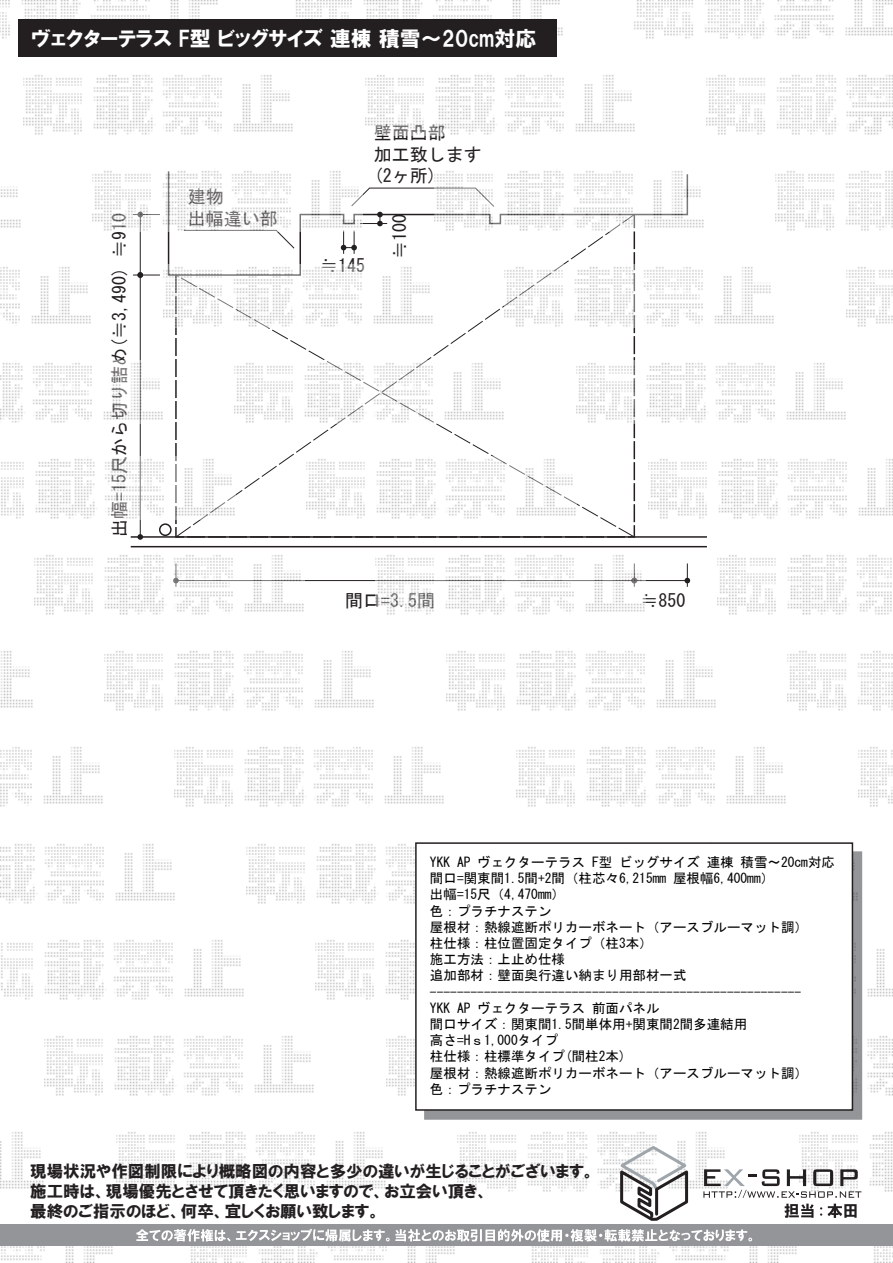
<style>
.page{position:relative;width:893px;height:1263px;background:#fff}
.page>*{position:absolute;margin:0;border:0;box-sizing:border-box;transform-origin:0 0}
.t1{font:21px "HGP Soei Kakugothic UB";color:#fff}
.t2{font:18px/21.6px "MS Gothic";color:#231f20}
.t3{font:16.5px/19.8px "HGP Soei Kakugothic UB";color:#231f20}
.t4{font:13.5px/16.2px "MS Gothic";color:#030303}
</style>
<div class="page">
<hr style="left:131px;top:536px;width:576px;height:2px;background:#231f20">
<hr style="left:131px;top:546px;width:576px;height:1px;background:#231f20">
<div style="left:159px;top:523px;width:13px;height:13px;border:2px solid #231f20;border-radius:50%"></div>
<svg style="left:175px;top:274px;width:460px;height:264px"></svg>
<hr style="left:176px;top:580px;width:458px;height:1px;background:#231f20">
<hr style="left:634px;top:580px;width:53px;height:1px;background:#231f20">
<svg style="left:684px;top:563px;width:6px;height:24px"></svg>
<hr style="left:140px;top:214px;width:1px;height:61px;background:#231f20">
<hr style="left:140px;top:275px;width:1px;height:262px;background:#231f20">
<svg style="left:133px;top:272px;width:27px;height:6px"></svg>
<svg style="left:137px;top:534px;width:6px;height:6px"></svg>
<svg style="left:341px;top:187px;width:93px;height:67px"></svg>
<svg style="left:276px;top:231px;width:19px;height:18px"></svg>
<img style="left:0;top:0;width:222px;height:39px">
<img style="left:293px;top:0;width:270px;height:39px">
<img style="left:635px;top:0;width:258px;height:39px">
<img style="left:24px;top:75px;width:269px;height:60px">
<img style="left:365px;top:75px;width:270px;height:60px">
<img style="left:707px;top:75px;width:186px;height:60px">
<img style="left:93px;top:171px;width:270px;height:60px">
<img style="left:0;top:186px;width:21px;height:42px">
<img style="left:434px;top:171px;width:270px;height:60px">
<img style="left:776px;top:171px;width:117px;height:60px">
<img style="left:163px;top:264px;width:270px;height:63px">
<img style="left:0;top:267px;width:91px;height:57px">
<img style="left:505px;top:264px;width:269px;height:63px">
<img style="left:846px;top:267px;width:47px;height:60px">
<img style="left:0;top:360px;width:163px;height:63px">
<img style="left:235px;top:360px;width:270px;height:63px">
<img style="left:576px;top:360px;width:270px;height:63px">
<img style="left:1px;top:457px;width:234px;height:63px">
<img style="left:307px;top:457px;width:270px;height:63px">
<img style="left:648px;top:459px;width:245px;height:60px">
<img style="left:34px;top:555px;width:270px;height:60px">
<img style="left:376px;top:555px;width:270px;height:60px">
<img style="left:717px;top:555px;width:175px;height:60px">
<img style="left:105px;top:651px;width:269px;height:60px">
<img style="left:0;top:651px;width:33px;height:57px">
<img style="left:446px;top:651px;width:270px;height:60px">
<img style="left:788px;top:651px;width:105px;height:60px">
<img style="left:0;top:747px;width:103px;height:60px">
<img style="left:175px;top:747px;width:269px;height:60px">
<img style="left:858px;top:747px;width:35px;height:60px">
<img style="left:516px;top:747px;width:270px;height:60px">
<img style="left:0;top:844px;width:175px;height:60px">
<img style="left:247px;top:844px;width:168px;height:60px">
<img style="left:1px;top:940px;width:243px;height:60px">
<img style="left:316px;top:940px;width:99px;height:60px">
<img style="left:862px;top:937px;width:31px;height:63px">
<img style="left:45px;top:1036px;width:269px;height:60px">
<img style="left:386px;top:1036px;width:29px;height:60px">
<img style="left:862px;top:1033px;width:31px;height:63px">
<img style="left:0;top:1132px;width:44px;height:57px">
<img style="left:116px;top:1132px;width:270px;height:60px">
<img style="left:800px;top:1132px;width:93px;height:60px">
<img style="left:458px;top:1132px;width:267px;height:60px">
<img style="left:1px;top:1246px;width:112px;height:17px">
<img style="left:191px;top:1246px;width:264px;height:17px">
<img style="left:874px;top:1246px;width:19px;height:17px">
<img style="left:532px;top:1246px;width:265px;height:17px">
<svg style="left:616px;top:1144px;width:75px;height:77px"></svg>
<div style="left:424px;top:851px;width:438px;height:269px;background:#939598;border:2px solid #939598"></div>
<div style="left:415px;top:842px;width:438px;height:269px;background:#fff;border:2px solid #231f20"></div>
<div style="left:18px;top:20px;width:538px;height:37px;background:#231f20"></div>
<div style="left:0;top:1224px;width:893px;height:22px;background:#939598"></div>
<svg style="left:136px;top:1229px;width:616px;height:12px"></svg>
<svg style="left:703px;top:1169px;width:158px;height:49px"></svg>
<h1 class="t1" style="left:32px;top:28px;width:506px">ヴェクターテラス F型 ビッグサイズ 連棟 積雪～20cm対応</h1>
<h2 class="t2" style="left:108px;top:537px;width:325px;rotate:-90deg">出幅=15尺から切り詰め(≒3,490) ≒910</h2>
<h2 class="t2" style="left:188px;top:186px;width:92px">建物<br>出幅違い部</h2>
<h2 class="t2" style="left:374px;top:122px;width:110px">壁面凸部<br>加工致します(2ヶ所)</h2>
<h2 class="t2" style="left:320px;top:255px;width:46px">≒145</h2>
<h2 class="t2" style="left:389px;top:259px;width:46px;rotate:-90deg">≒100</h2>
<h2 class="t2" style="left:345px;top:589px;width:91px">間口=3.5間</h2>
<h2 class="t2" style="left:640px;top:589px;width:46px">≒850</h2>
<p class="t4" style="left:430px;top:854px;width:406px">YKK AP ヴェクターテラス F型 ビッグサイズ 連棟 積雪～20cm対応間口=関東間1.5間+2間（柱芯々6,215mm 屋根幅6,400mm）<br>出幅=15尺（4,470mm）<br>色：プラチナステン<br>屋根材：熱線遮断ポリカーボネート（アースブルーマット調）<br>柱仕様：柱位置固定タイプ（柱3本）<br>施工方法：上止め仕様<br>追加部材：壁面奥行違い納まり用部材一式-------------------------------------------------------<br>YKK AP ヴェクターテラス 前面パネル<br>間口サイズ：関東間1.5間単体用+関東間2間多連結用<br>高さ=Hｓ1,000タイプ<br>柱仕様：柱標準タイプ(間柱2本)<br>屋根材：熱線遮断ポリカーボネート（アースブルーマット調）<br>色：プラチナステン</p>
<p class="t3" style="left:30px;top:1161px;width:566px">現場状況や作図制限により概略図の内容と多少の違いが生じることがございます。施工時は、現場優先とさせて頂きたく思いますので、お立会い頂き、<br>最終のご指示のほど、何卒、宜しくお願い致します。</p>
</div>
